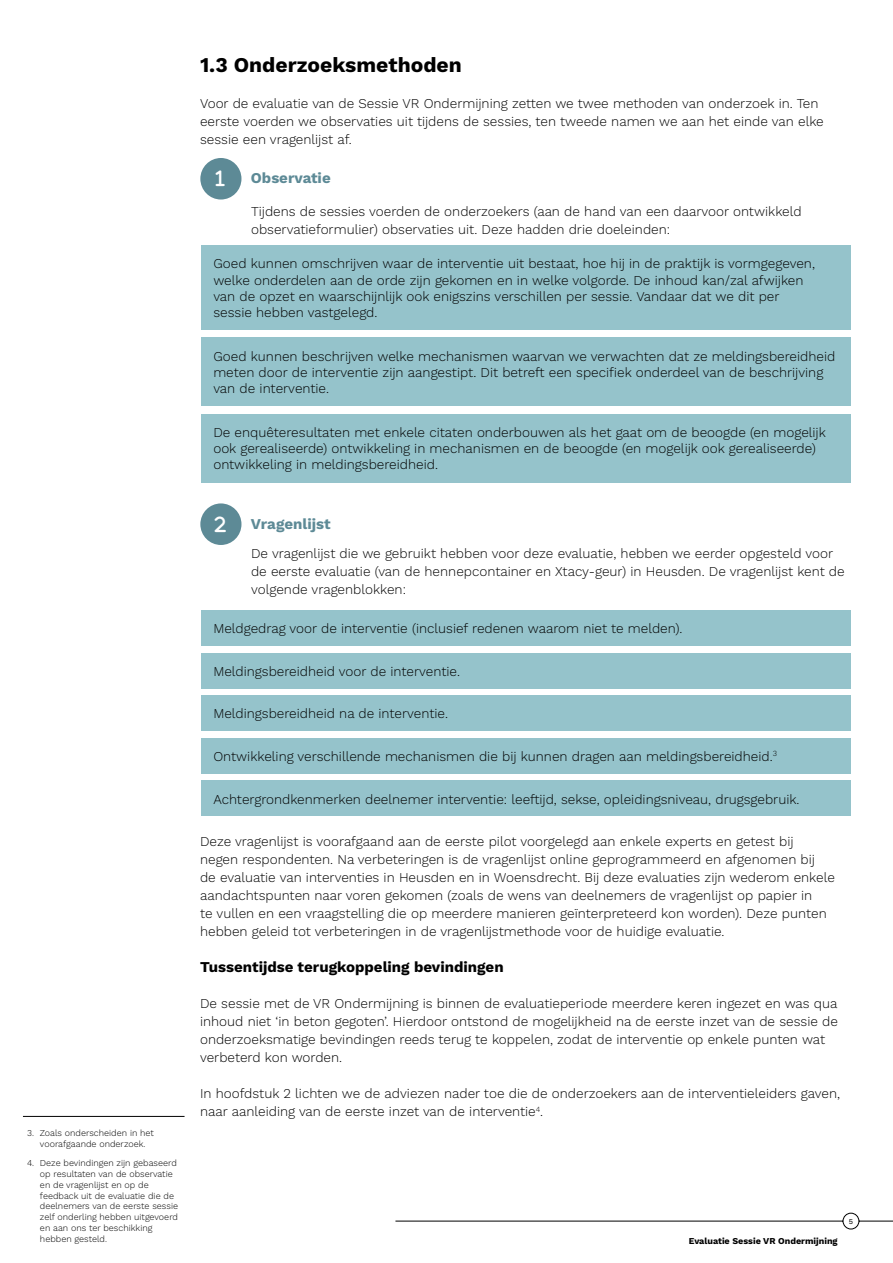
<style>
.page{position:relative;width:893px;height:1263px;background:#fff}
.page>*{position:absolute;margin:0;border:0;box-sizing:border-box;transform-origin:0 0}
.t1{font:700 21px "Work Sans";color:#000}
.t2{font:700 15px "Work Sans";color:#000}
.t3{font:700 15px "Work Sans";color:#5d8a96}
.t4{font:300 13.5px/18px "Work Sans";color:#000}
.t5{font:300 9px/10.8px "Work Sans";color:#000;text-align:center}
.t6{font:700 9px "Work Sans";color:#000}
.t7{font:7.5px "Work Sans";color:#000}
</style>
<div class="page">
<svg style="left:395px;top:1213px;width:498px;height:16px"></svg>
<hr style="left:23px;top:1116px;width:162px;height:1px;background:#000">
<div style="left:200px;top:158px;width:41px;height:42px;background:#5d8a96;border-radius:50%"></div>
<div style="left:200px;top:503px;width:41px;height:42px;background:#5d8a96;border-radius:50%"></div>
<div style="left:201px;top:245px;width:649px;height:85px;background:#95c3cb"></div>
<div style="left:201px;top:610px;width:649px;height:36px;background:#95c3cb"></div>
<div style="left:201px;top:653px;width:649px;height:35px;background:#95c3cb"></div>
<div style="left:201px;top:695px;width:649px;height:36px;background:#95c3cb"></div>
<div style="left:201px;top:738px;width:649px;height:36px;background:#95c3cb"></div>
<div style="left:201px;top:780px;width:649px;height:36px;background:#95c3cb"></div>
<div style="left:201px;top:414px;width:649px;height:68px;background:#95c3cb"></div>
<div style="left:201px;top:338px;width:649px;height:68px;background:#95c3cb"></div>
<p class="t5" style="left:27px;top:1128px;width:128px">3. Zoals onderscheiden in het voorafgaande onderzoek.</p>
<p class="t5" style="left:40px;top:1158px;width:140px;text-align:left;text-indent:-13px">4. Deze bevindingen zijn gebaseerd op resultaten van de observatie en de vragenlijst en op de feedback uit de evaluatie die de deelnemers van de eerste sessie zelf onderling hebben uitgevoerd en aan ons ter beschikking hebben gesteld.</p>
<h1 class="t1" style="left:200px;top:53px;width:263px">1.3 Onderzoeksmethoden</h1>
<p class="t4" style="left:200px;top:95px;width:625px">Voor de evaluatie van de Sessie VR Ondermijning zetten we twee methoden van onderzoek in. Ten eerste voerden we observaties uit tijdens de sessies, ten tweede namen we aan het einde van elke sessie een vragenlijst af.</p>
<p class="t3" style="left:251px;top:169px;width:81px">Observatie</p>
<p class="t4" style="left:251px;top:203px;width:552px">Tijdens de sessies voerden de onderzoekers (aan de hand van een daarvoor ontwikkeld observatieformulier) observaties uit. Deze hadden drie doeleinden:</p>
<p class="t4" style="left:213px;top:256px;width:603px;line-height:16.2px">Goed kunnen omschrijven waar de interventie uit bestaat, hoe hij in de praktijk is vormgegeven, welke onderdelen aan de orde zijn gekomen en in welke volgorde. De inhoud kan/zal afwijken van de opzet en waarschijnlijk ook enigszins verschillen per sessie. Vandaar dat we dit per sessie hebben vastgelegd.</p>
<p class="t4" style="left:213px;top:349px;width:624px;line-height:16.2px">Goed kunnen beschrijven welke mechanismen waarvan we verwachten dat ze meldingsbereidheid meten door de interventie zijn aangestipt. Dit betreft een specifiek onderdeel van de beschrijving van de interventie.</p>
<p class="t4" style="left:213px;top:425px;width:614px;line-height:16.2px">De enquêteresultaten met enkele citaten onderbouwen als het gaat om de beoogde (en mogelijk ook gerealiseerde) ontwikkeling in mechanismen en de beoogde (en mogelijk ook gerealiseerde) ontwikkeling in meldingsbereidheid.</p>
<p class="t3" style="left:251px;top:515px;width:81px">Vragenlijst</p>
<p class="t4" style="left:251px;top:545px;width:595px">De vragenlijst die we gebruikt hebben voor deze evaluatie, hebben we eerder opgesteld voor de eerste evaluatie (van de hennepcontainer en Xtacy-geur) in Heusden. De vragenlijst kent de volgende vragenblokken:</p>
<p class="t4" style="left:213px;top:620px;width:471px">Meldgedrag voor de interventie (inclusief redenen waarom niet te melden).</p>
<p class="t4" style="left:213px;top:663px;width:248px">Meldingsbereidheid voor de interventie.</p>
<p class="t4" style="left:213px;top:705px;width:236px">Meldingsbereidheid na de interventie.</p>
<p class="t4" style="left:213px;top:748px;width:565px">Ontwikkeling verschillende mechanismen die bij kunnen dragen aan meldingsbereidheid.<sup>3</sup></p>
<p class="t4" style="left:213px;top:790px;width:588px">Achtergrondkenmerken deelnemer interventie: leeftijd, sekse, opleidingsniveau, drugsgebruik.</p>
<p class="t4" style="left:200px;top:833px;width:636px">Deze vragenlijst is voorafgaand aan de eerste pilot voorgelegd aan enkele experts en getest bij negen respondenten. Na verbeteringen is de vragenlijst online geprogrammeerd en afgenomen bij<br>de evaluatie van interventies in Heusden en in Woensdrecht. Bij deze evaluaties zijn wederom enkele aandachtspunten naar voren gekomen (zoals de wens van deelnemers de vragenlijst op papier in<br>te vullen en een vraagstelling die op meerdere manieren geïnterpreteerd kon worden). Deze punten hebben geleid tot verbeteringen in de vragenlijstmethode voor de huidige evaluatie.</p>
<p class="t2" style="left:200px;top:958px;width:305px">Tussentijdse terugkoppeling bevindingen</p>
<p class="t4" style="left:200px;top:995px;width:639px">De sessie met de VR Ondermijning is binnen de evaluatieperiode meerdere keren ingezet en was qua inhoud niet ‘in beton gegoten’. Hierdoor ontstond de mogelijkheid na de eerste inzet van de sessie de onderzoeksmatige bevindingen reeds terug te koppelen, zodat de interventie op enkele punten wat verbeterd kon worden.</p>
<p class="t4" style="left:200px;top:1085px;width:642px">In hoofdstuk 2 lichten we de adviezen nader toe die de onderzoekers aan de interventieleiders gaven, naar aanleiding van de eerste inzet van de interventie<sup>4</sup>.</p>
<p class="t6" style="left:689px;top:1236px;width:150px">Evaluatie Sessie VR Ondermijning</p>
<p class="t7" style="left:849px;top:1216px;width:6px">5</p>
</div>
